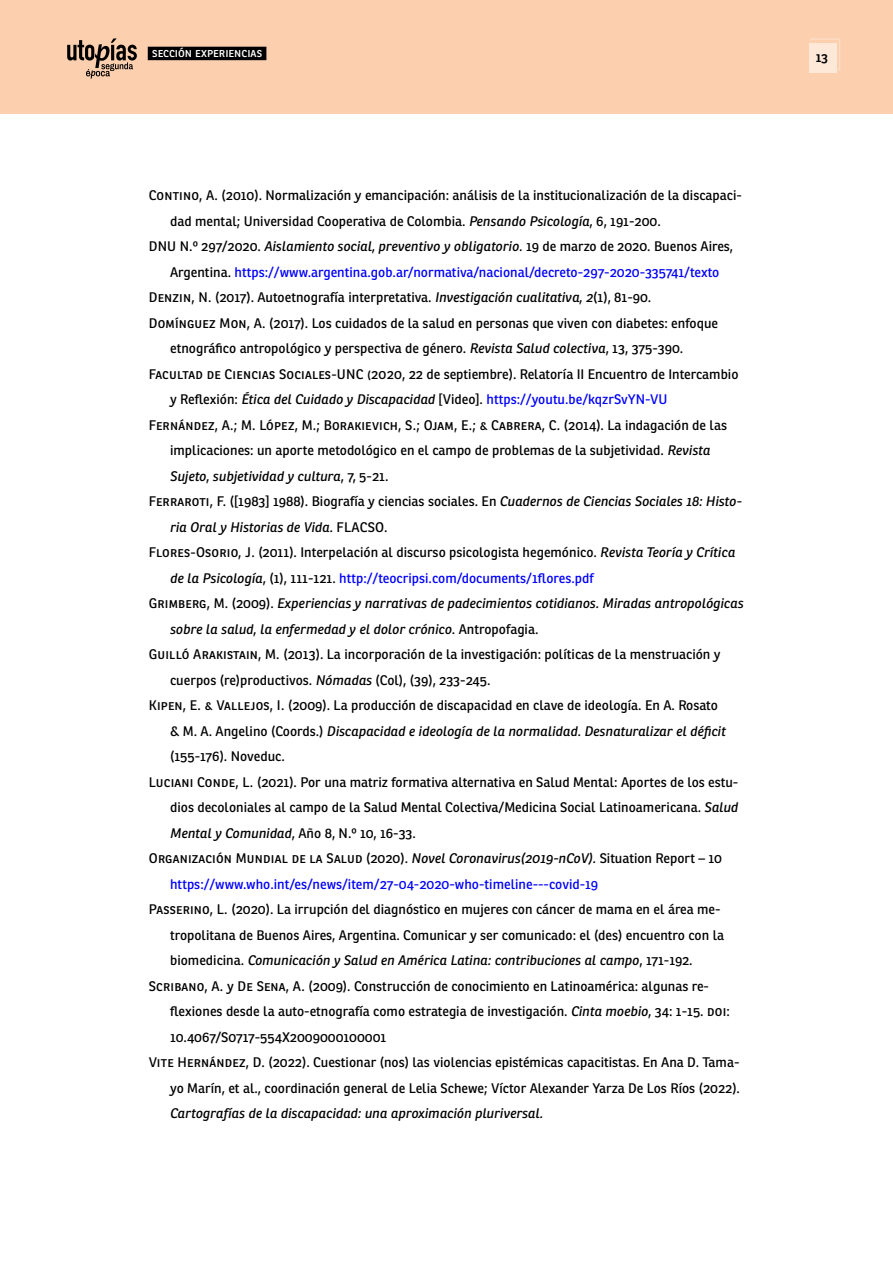
<style>
.page{position:relative;width:893px;height:1263px;background:#fff}
.page>*{position:absolute;margin:0;border:0;box-sizing:border-box;transform-origin:0 0}
.t1{font:13.5px "Ronnia";color:#000}
.t2{font:italic 13.5px "Ronnia";color:#000}
.t3{font:13.5px "Ronnia";color:#00f}
.t4{font:600 13.2px "Ronnia";color:#000}
.t5{font:12px "Ronnia";color:#fff}
.s1{font-style:italic}
.s2{color:#000}
.s3{font-style:normal}
.s4{font-style:normal;color:#00f}
.s5{font-style:italic;color:#000}
</style>
<div class="page">
<div style="left:0;top:0;width:893px;height:113px;background:#fccfaf"></div>
<div style="left:809px;top:43px;width:27px;height:29px;background:#fee9d9"></div>
<svg style="left:810px;top:38px;width:30px;height:33px"></svg>
<svg style="left:67px;top:38px;width:70px;height:41px"></svg>
<div style="left:148px;top:47px;width:118px;height:13px;background:#000"></div>
<p class="t5" style="left:152px;top:46px;width:111px">sección experiencias</p>
<p class="t1" style="left:149px;top:187px;width:595px">Contino, A. (2010). Normalización y emancipación: análisis de la institucionalización de la discapaci-</p>
<p class="t1" style="left:170px;top:213px;width:492px">dad mental; Universidad Cooperativa de Colombia. <span class="s1">Pensando Psicología,</span> 6, 191-200.</p>
<p class="t1" style="left:149px;top:238px;width:586px">DNU N.º 297/2020. <span class="s1">Aislamiento social, preventivo y obligatorio</span>. 19 de marzo de 2020. Buenos Aires,</p>
<p class="t3" style="left:170px;top:264px;width:551px"><span class="s2">Argentina.</span> https://www.argentina.gob.ar/normativa/nacional/decreto-297-2020-335741/texto</p>
<p class="t1" style="left:149px;top:289px;width:504px">Denzin, N. (2017). Autoetnografía interpretativa. <span class="s1">Investigación cualitativa, 2</span>(1), 81-90.</p>
<p class="t1" style="left:149px;top:315px;width:571px">Domínguez Mon, A. (2017). Los cuidados de la salud en personas que viven con diabetes: enfoque</p>
<p class="t1" style="left:170px;top:340px;width:515px">etnográfico antropológico y perspectiva de género. <span class="s1">Revista Salud colectiva</span>, 13, 375-390.</p>
<p class="t1" style="left:149px;top:366px;width:591px">Facultad de Ciencias Sociales-UNC (2020, 22 de septiembre). Relatoría II Encuentro de Intercambio</p>
<p class="t2" style="left:170px;top:391px;width:499px"><span class="s3">y Reflexión:</span> Ética del Cuidado y Discapacidad <span class="s3">[Video].</span> <span class="s4">https://youtu.be/kqzrSvYN-VU</span></p>
<p class="t1" style="left:149px;top:417px;width:580px">Fernández, A.; M. López, M.; Borakievich, S.; Ojam, E.; &amp; Cabrera, C. (2014). La indagación de las</p>
<p class="t1" style="left:170px;top:442px;width:542px">implicaciones: un aporte metodológico en el campo de problemas de la subjetividad. <span class="s1">Revista</span></p>
<p class="t2" style="left:170px;top:468px;width:220px">Sujeto, subjetividad y cultura<span class="s3">, 7, 5-21.</span></p>
<p class="t1" style="left:149px;top:493px;width:595px">Ferraroti, F. ([1983] 1988). Biografía y ciencias sociales. En <span class="s1">Cuadernos de Ciencias Sociales 18: Histo-</span></p>
<p class="t2" style="left:170px;top:519px;width:219px">ria Oral y Historias de Vida. <span class="s3">FLACSO.</span></p>
<p class="t1" style="left:149px;top:544px;width:588px">Flores-Osorio, J. (2011). Interpelación al discurso psicologista hegemónico. <span class="s1">Revista Teoría y Crítica</span></p>
<p class="t3" style="left:170px;top:570px;width:425px"><span class="s5">de la Psicología</span><span class="s2">, (1), 111-121.</span> http://teocripsi.com/documents/1flores.pdf</p>
<p class="t2" style="left:149px;top:595px;width:596px"><span class="s3">Grimberg, M. (2009).</span> Experiencias y narrativas de padecimientos cotidianos. Miradas antropológicas</p>
<p class="t2" style="left:170px;top:621px;width:370px">sobre la salud, la enfermedad y el dolor crónico<span class="s3">. Antropofagia.</span></p>
<p class="t1" style="left:149px;top:646px;width:573px">Guilló Arakistain, M. (2013). La incorporación de la investigación: políticas de la menstruación y</p>
<p class="t1" style="left:170px;top:672px;width:322px">cuerpos (re)productivos. <span class="s1">Nómadas</span> (Col), (39), 233-245.</p>
<p class="t1" style="left:149px;top:697px;width:571px">Kipen, E. &amp; Vallejos, I. (2009). La producción de discapacidad en clave de ideología. En A. Rosato</p>
<p class="t2" style="left:170px;top:723px;width:557px"><span class="s3">&amp; M. A. Angelino (Coords.)</span> Discapacidad e ideología de la normalidad. Desnaturalizar el déficit</p>
<p class="t1" style="left:170px;top:748px;width:116px">(155-176). Noveduc.</p>
<p class="t1" style="left:149px;top:774px;width:591px">Luciani Conde, L. (2021). Por una matriz formativa alternativa en Salud Mental: Aportes de los estu-</p>
<p class="t1" style="left:170px;top:799px;width:570px">dios decoloniales al campo de la Salud Mental Colectiva/Medicina Social Latinoamericana. <span class="s1">Salud</span></p>
<p class="t1" style="left:170px;top:825px;width:247px"><span class="s1">Mental y Comunidad</span>, Año 8, N.º 10, 16-33.</p>
<p class="t1" style="left:149px;top:850px;width:575px">Organización Mundial de la Salud (2020). <span class="s1">Novel Coronavirus(2019-nCoV).</span> Situation Report – 10</p>
<p class="t3" style="left:170px;top:876px;width:430px">https://www.who.int/es/news/item/27-04-2020-who-timeline---covid-19</p>
<p class="t1" style="left:149px;top:901px;width:573px">Passerino, L. (2020). La irrupción del diagnóstico en mujeres con cáncer de mama en el área me-</p>
<p class="t1" style="left:170px;top:927px;width:556px">tropolitana de Buenos Aires, Argentina. Comunicar y ser comunicado: el (des) encuentro con la</p>
<p class="t2" style="left:170px;top:952px;width:524px"><span class="s3">biomedicina.</span> Comunicación y Salud en América Latina: contribuciones al campo<span class="s3">, 171-192.</span></p>
<p class="t1" style="left:149px;top:978px;width:562px">Scribano, A. y De Sena, A. (2009). Construcción de conocimiento en Latinoamérica: algunas re-</p>
<p class="t1" style="left:170px;top:1003px;width:561px">flexiones desde la auto-etnografía como estrategia de investigación. <span class="s1">Cinta moebio,</span> 34: 1-15. doi:</p>
<p class="t1" style="left:170px;top:1029px;width:218px">10.4067/S0717-554X2009000100001</p>
<p class="t1" style="left:149px;top:1054px;width:592px">Vite Hernández, D. (2022). Cuestionar (nos) las violencias epistémicas capacitistas. En Ana D. Tama-</p>
<p class="t1" style="left:170px;top:1080px;width:571px">yo Marín, et al., coordinación general de Lelia Schewe; Víctor Alexander Yarza De Los Ríos (2022).</p>
<p class="t2" style="left:170px;top:1105px;width:375px">Cartografías de la discapacidad: una aproximación pluriversal.</p>
<p class="t4" style="left:816px;top:49px;width:14px">13</p>
</div>
